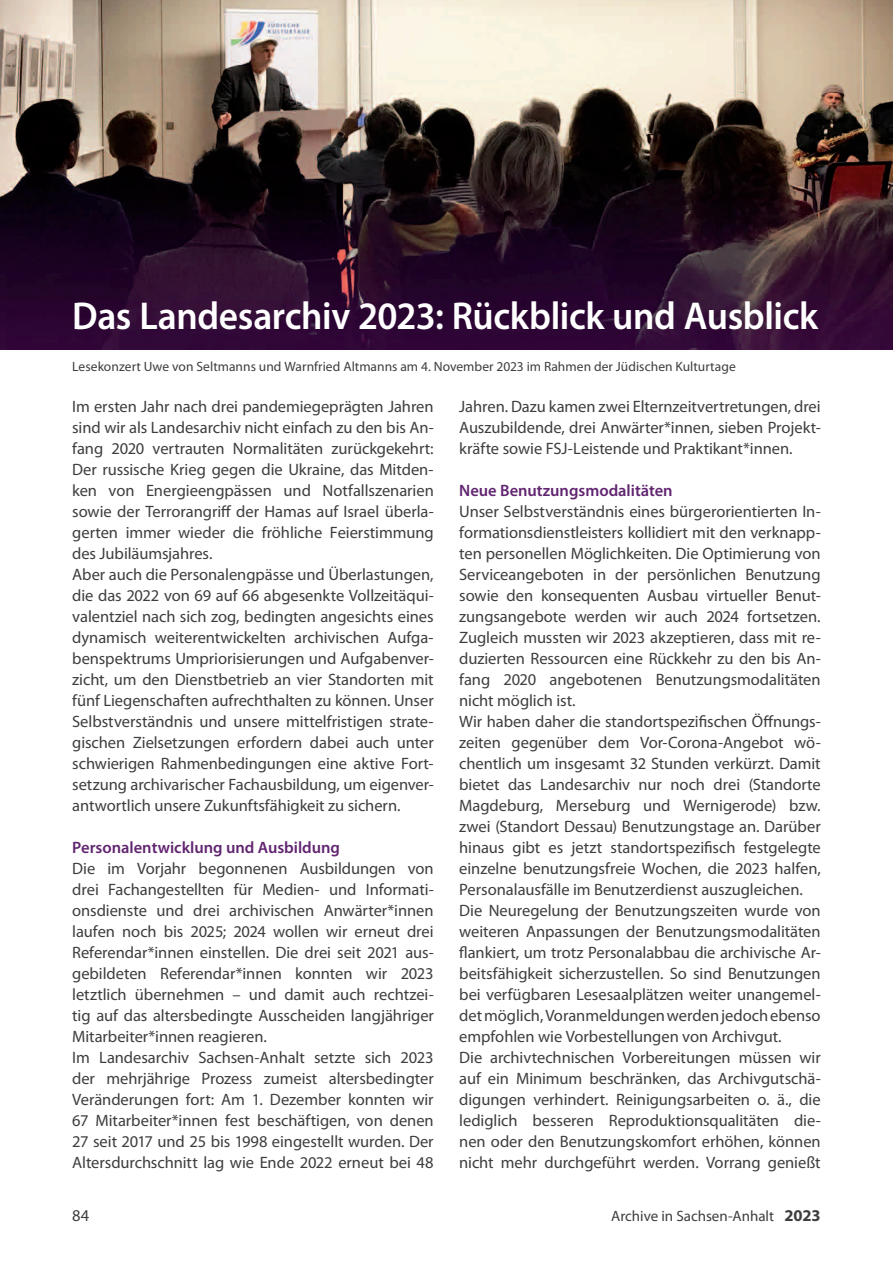
<style>
.page{position:relative;width:893px;height:1263px;background:#fff}
.page>*{position:absolute;margin:0;border:0;box-sizing:border-box;transform-origin:0 0}
.t1{font:600 39px "Myriad Pro";letter-spacing:-.01em;color:#fff;scale:.96 1}
.t2{font:16.5px/21px "Myriad Pro";letter-spacing:-.005em;color:#3e3e3f}
.t3{font:600 16.5px "Myriad Pro";color:#612570}
.t4{font:15px "Myriad Pro";color:#3e3e3f}
.t5{font:13.5px "Myriad Pro";color:#3e3e3f}
.s1{font-weight:700;font-size:16.5px}
</style>
<div class="page">
<img style="left:0;top:0;width:893px;height:350px">
<h1 class="t1" style="left:72px;top:301px;width:778px">Das Landesarchiv 2023: Rückblick und Ausblick</h1>
<p class="t5" style="left:72px;top:361px;width:665px">Lesekonzert Uwe von Seltmanns und Warnfried Altmanns am 4. November 2023 im Rahmen der Jüdischen Kulturtage</p>
<p class="t2" style="left:72px;top:397px;width:363px">Im ersten Jahr nach drei pandemiegeprägten Jahren sind wir als Landesarchiv nicht einfach zu den bis An&shy;fang 2020 vertrauten Normalitäten zurückgekehrt:<br>Der russische Krieg gegen die Ukraine, das Mitden&shy;ken von Energieengpässen und Notfallszenarien sowie der Terrorangriff der Hamas auf Israel überla&shy;gerten immer wieder die fröhliche Feierstimmung des Jubiläumsjahres.<br>Aber auch die Personalengpässe und Überlastungen, die das 2022 von 69 auf 66 abgesenkte Vollzeitäqui&shy;valentziel nach sich zog, bedingten angesichts eines dynamisch weiterentwickelten archivischen Aufga&shy;benspektrums Umpriorisierungen und Aufgabenver&shy;zicht, um den Dienstbetrieb an vier Standorten mit fünf Liegenschaften aufrechthalten zu können. Unser Selbstverständnis und unsere mittelfristigen strate&shy;gischen Zielsetzungen erfordern dabei auch unter schwierigen Rahmenbedingungen eine aktive Fort&shy;setzung archivarischer Fachausbildung, um eigenver&shy;antwortlich unsere Zukunftsfähigkeit zu sichern.</p>
<p class="t3" style="left:72px;top:841px;width:269px">Personalentwicklung und Ausbildung</p>
<p class="t2" style="left:72px;top:859px;width:363px">Die im Vorjahr begonnenen Ausbildungen von drei Fachangestellten für Medien- und Informati&shy;onsdienste und drei archivischen Anwärter*innen laufen noch bis 2025; 2024 wollen wir erneut drei Referendar*innen einstellen. Die drei seit 2021 aus&shy;gebildeten Referendar*innen konnten wir 2023 letztlich übernehmen – und damit auch rechtzei&shy;tig auf das altersbedingte Ausscheiden langjähriger Mitarbeiter*innen reagieren.<br>Im Landesarchiv Sachsen-Anhalt setzte sich 2023 der mehrjährige Prozess zumeist altersbedingter Veränderungen fort: Am 1. Dezember konnten wir 67 Mitarbeiter*innen fest beschäftigen, von denen 27 seit 2017 und 25 bis 1998 eingestellt wurden. Der Altersdurchschnitt lag wie Ende 2022 erneut bei 48</p>
<p class="t2" style="left:459px;top:397px;width:363px;text-align:justify">Jahren. Dazu kamen zwei Elternzeitvertretungen, drei Auszubildende, drei Anwärter*innen, sieben Projekt&shy;kräfte sowie FSJ-Leistende und Praktikant*innen.</p>
<p class="t3" style="left:459px;top:484px;width:215px">Neue Benutzungsmodalitäten</p>
<p class="t2" style="left:459px;top:502px;width:363px">Unser Selbstverständnis eines bürgerorientierten In&shy;formationsdienstleisters kollidiert mit den verknapp&shy;ten personellen Möglichkeiten. Die Optimierung von Serviceangeboten in der persönlichen Benutzung sowie den konsequenten Ausbau virtueller Benut&shy;zungsangebote werden wir auch 2024 fortsetzen.<br>Zugleich mussten wir 2023 akzeptieren, dass mit re&shy;duzierten Ressourcen eine Rückkehr zu den bis An&shy;fang 2020 angebotenen Benutzungsmodalitäten nicht möglich ist.<br>Wir haben daher die standortspezifischen Öffnungs&shy;zeiten gegenüber dem Vor-Corona-Angebot wö&shy;chentlich um insgesamt 32 Stunden verkürzt. Damit bietet das Landesarchiv nur noch drei (Standorte Magdeburg, Merseburg und Wernigerode) bzw. zwei (Standort Dessau) Benutzungstage an. Darüber hinaus gibt es jetzt standortspezifisch festgelegte einzelne benutzungsfreie Wochen, die 2023 halfen, Personalausfälle im Benutzerdienst auszugleichen.<br>Die Neuregelung der Benutzungszeiten wurde von weiteren Anpassungen der Benutzungsmodalitäten flankiert, um trotz Personalabbau die archivische Ar&shy;beitsfähigkeit sicherzustellen. So sind Benutzungen bei verfügbaren Lesesaalplätzen weiter unangemel&shy;det möglich, Voranmeldungen werden jedoch ebenso empfohlen wie Vorbestellungen von Archivgut.<br>Die archivtechnischen Vorbereitungen müssen wir auf ein Minimum beschränken, das Archivgutschä&shy;digungen verhindert. Reinigungsarbeiten o. ä., die lediglich besseren Reproduktionsqualitäten die&shy;nen oder den Benutzungskomfort erhöhen, können nicht mehr durchgeführt werden. Vorrang genießt</p>
<p class="t2" style="left:72px;top:1206px;width:19px">84</p>
<p class="t4" style="left:611px;top:1211px;width:211px">Archive in Sachsen-Anhalt <span class="s1">2023</span></p>
</div>
